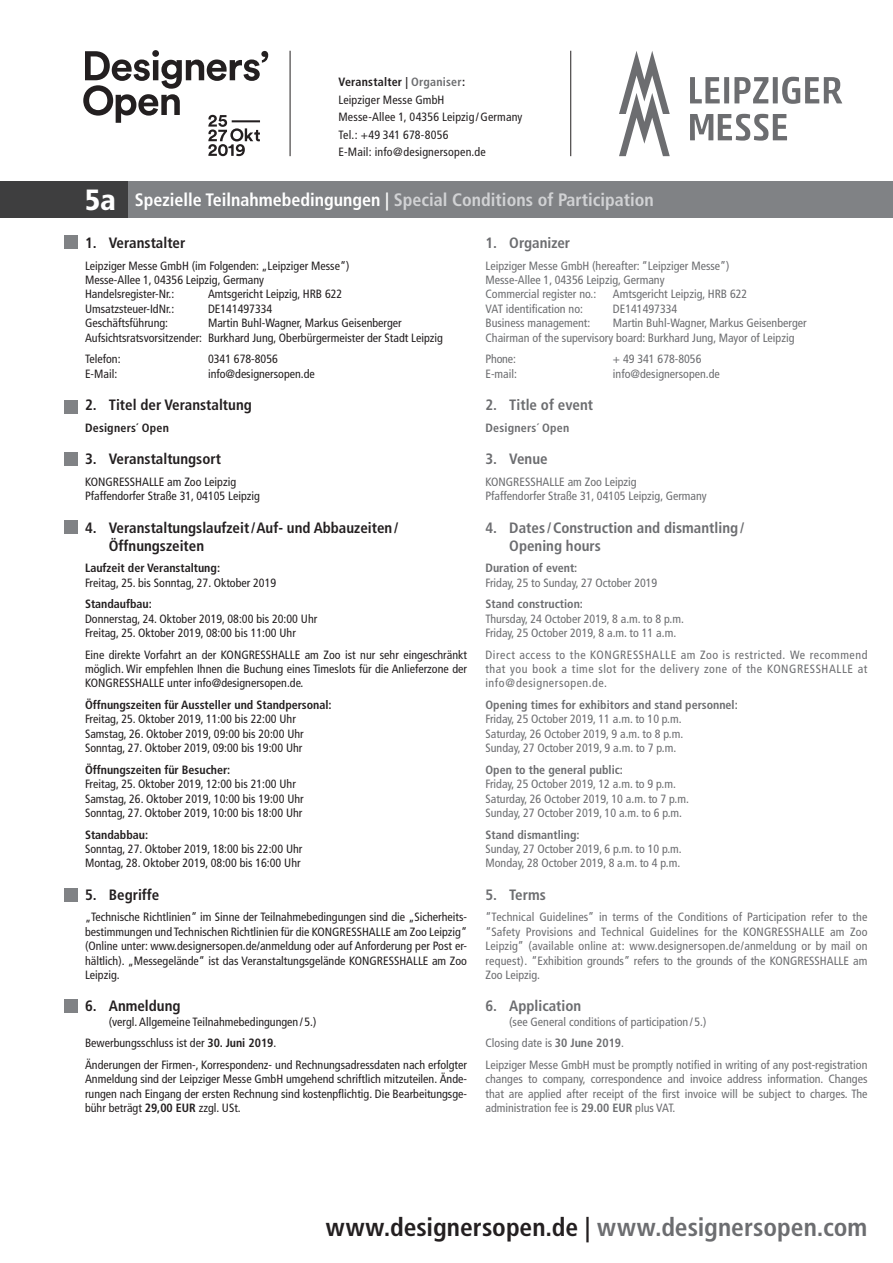
<style>
.page{position:relative;width:893px;height:1263px;background:#fff}
.page>*{position:absolute;margin:0;border:0;box-sizing:border-box;transform-origin:0 0}
.t1{font:700 condensed 25.5px "Frutiger";color:#231f20}
.t2{font:700 condensed 18px "Frutiger";color:#d1d2d4}
.t3{font:700 condensed 15px/18px "Frutiger";color:#231f20}
.t4{font:700 condensed 15px/18px "Frutiger";color:#6c6d70}
.t5{font:condensed 12px/14.4px "Frutiger";color:#231f20}
.t6{font:condensed 12px/14.4px "Frutiger";color:#6c6d70}
.t7{font:700 condensed 12px "Frutiger";color:#231f20}
.t8{font:700 condensed 12px "Frutiger";color:#6c6d70}
.s1{font-weight:700}
.s2{font-weight:700;color:#6c6d70}
.s3{font-weight:900;font-size:29.25px;color:#fff}
.s4{color:#fff}
.s5{color:#6c6d70}
</style>
<div class="page">
<div style="left:0;top:182px;width:893px;height:36px;background:#808285"></div>
<div style="left:0;top:182px;width:128px;height:36px;background:#3e3e3f"></div>
<div style="left:64px;top:235px;width:14px;height:14px;background:#808285"></div>
<div style="left:64px;top:452px;width:14px;height:14px;background:#808285"></div>
<div style="left:64px;top:400px;width:14px;height:13px;background:#808285"></div>
<div style="left:64px;top:520px;width:14px;height:14px;background:#808285"></div>
<div style="left:64px;top:999px;width:14px;height:14px;background:#808285"></div>
<div style="left:64px;top:888px;width:14px;height:13px;background:#808285"></div>
<hr style="left:570px;top:51px;width:1px;height:105px;background:#231f20">
<hr style="left:290px;top:51px;width:1px;height:105px;background:#231f20">
<svg style="left:690px;top:114px;width:97px;height:27px"></svg>
<svg style="left:690px;top:77px;width:152px;height:27px"></svg>
<svg style="left:619px;top:51px;width:51px;height:105px"></svg>
<svg style="left:83px;top:50px;width:185px;height:106px"></svg>
<p class="t5" style="left:338px;top:73px;width:186px;line-height:17.5px"><span class="s1">Veranstalter |</span> <span class="s2">Organiser</span><span class="s1">:<br></span>Leipziger Messe GmbH<br>Messe-Allee 1, 04356 Leipzig /Germany<br>Tel.: +49 341 678-8056<br>E-Mail: info@designersopen.de</p>
<h2 class="t2" style="left:85px;top:189px;width:570px"><span class="s3">5a</span> <span class="s4">Spezielle Teilnahmebedingungen |</span> Special Conditions of Participation</h2>
<p class="t3" style="left:85px;top:234px;width:102px">1. Veranstalter</p>
<p class="t5" style="left:85px;top:258px;width:266px">Leipziger Messe GmbH (im Folgenden: „Leipziger Messe“)<br>Messe-Allee 1, 04356 Leipzig, Germany<br>Handelsregister-Nr.:</p>
<p class="t4" style="left:485px;top:234px;width:86px">1. Organizer</p>
<p class="t6" style="left:485px;top:258px;width:246px">Leipziger Messe GmbH (hereafter: “Leipziger Messe”)<br>Messe-Allee 1, 04356 Leipzig, Germany<br>Commercial register no.:</p>
<p class="t5" style="left:208px;top:287px;width:136px">Amtsgericht Leipzig, HRB 622</p>
<p class="t6" style="left:613px;top:287px;width:136px">Amtsgericht Leipzig, HRB 622</p>
<p class="t5" style="left:85px;top:302px;width:91px">Umsatzsteuer-IdNr.:</p>
<p class="t5" style="left:208px;top:302px;width:66px">DE141497334</p>
<p class="t5" style="left:85px;top:316px;width:85px">Geschäftsführung:</p>
<p class="t5" style="left:85px;top:316px;width:359px;text-indent:123px">Martin Buhl-Wagner, Markus Geisenberger<br>Aufsichtsratsvorsitzender: Burkhard Jung, Oberbürgermeister der Stadt Leipzig</p>
<p class="t5" style="left:85px;top:352px;width:37px">Telefon:</p>
<p class="t5" style="left:208px;top:352px;width:71px">0341 678-8056</p>
<p class="t5" style="left:85px;top:366px;width:34px">E-Mail:</p>
<p class="t5" style="left:208px;top:366px;width:108px">info@designersopen.de</p>
<p class="t3" style="left:85px;top:396px;width:168px">2. Titel der Veranstaltung</p>
<p class="t7" style="left:85px;top:420px;width:85px">Designers´ Open</p>
<p class="t3" style="left:85px;top:450px;width:137px">3. Veranstaltungsort</p>
<p class="t5" style="left:85px;top:474px;width:176px">KONGRESSHALLE am Zoo Leipzig<br>Pfaffendorfer Straße 31, 04105 Leipzig</p>
<p class="t3" style="left:109px;top:518px;width:291px;text-indent:-24px">4. Veranstaltungslaufzeit/Auf- und Abbauzeiten/<br>Öffnungszeiten</p>
<p class="t7" style="left:85px;top:561px;width:137px">Laufzeit der Veranstaltung:</p>
<p class="t5" style="left:85px;top:575px;width:193px">Freitag, 25. bis Sonntag, 27. Oktober 2019</p>
<p class="t7" style="left:85px;top:597px;width:68px">Standaufbau:</p>
<p class="t5" style="left:85px;top:611px;width:234px">Donnerstag, 24. Oktober 2019, 08:00 bis 20:00 Uhr<br>Freitag, 25. Oktober 2019, 08:00 bis 11:00 Uhr</p>
<p class="t5" style="left:85px;top:647px;width:383px;text-align:justify">Eine direkte Vorfahrt an der KONGRESSHALLE am Zoo ist nur sehr eingeschränkt möglich. Wir empfehlen Ihnen die Buchung eines Timeslots für die Anlieferzone der KONGRESSHALLE unter info@designersopen.de.</p>
<p class="t7" style="left:85px;top:698px;width:248px">Öffnungszeiten für Aussteller und Standpersonal:</p>
<p class="t5" style="left:85px;top:712px;width:220px">Freitag, 25. Oktober 2019, 11:00 bis 22:00 Uhr<br>Samstag, 26. Oktober 2019, 09:00 bis 20:00 Uhr<br>Sonntag, 27. Oktober 2019, 09:00 bis 19:00 Uhr</p>
<p class="t7" style="left:85px;top:762px;width:147px">Öffnungszeiten für Besucher:</p>
<p class="t5" style="left:85px;top:777px;width:220px">Freitag, 25. Oktober 2019, 12:00 bis 21:00 Uhr<br>Samstag, 26. Oktober 2019, 10:00 bis 19:00 Uhr<br>Sonntag, 27. Oktober 2019, 10:00 bis 18:00 Uhr</p>
<p class="t7" style="left:85px;top:827px;width:65px">Standabbau:</p>
<p class="t5" style="left:85px;top:842px;width:219px">Sonntag, 27. Oktober 2019, 18:00 bis 22:00 Uhr<br>Montag, 28. Oktober 2019, 08:00 bis 16:00 Uhr</p>
<p class="t3" style="left:85px;top:885px;width:76px">5. Begriffe</p>
<p class="t5" style="left:85px;top:910px;width:383px;text-align:justify">„Technische Richtlinien“ im Sinne der Teilnahmebedingungen sind die „Sicherheits&shy;bestimmungen und Technischen Richtlinien für die KONGRESSHALLE am Zoo Leipzig“ (Online unter: www.designersopen.de/anmeldung oder auf Anforderung per Post er&shy;hältlich). „Messegelände“ ist das Veranstaltungsgelände KONGRESSHALLE am Zoo Leipzig.</p>
<p class="t3" style="left:85px;top:997px;width:97px">6. Anmeldung</p>
<p class="t5" style="left:85px;top:1011px;width:383px;line-height:21.6px;text-indent:24px">(vergl. Allgemeine Teilnahmebedingungen / 5.)<br>Bewerbungsschluss ist der <span class="s1">30. Juni 2019</span>.<br>Änderungen der Firmen-, Korrespondenz- und Rechnungsadressdaten nach erfolgter</p>
<p class="t5" style="left:85px;top:1072px;width:383px;text-align:justify">Anmeldung sind der Leipziger Messe GmbH umgehend schriftlich mitzuteilen. Ände&shy;rungen nach Eingang der ersten Rechnung sind kostenpflichtig. Die Bearbeitungsge&shy;bühr beträgt <span class="s1">29,00 EUR</span> zzgl. USt.</p>
<p class="t6" style="left:485px;top:302px;width:99px">VAT identification no:</p>
<p class="t6" style="left:613px;top:302px;width:66px">DE141497334</p>
<p class="t6" style="left:485px;top:316px;width:106px">Business management:</p>
<p class="t6" style="left:485px;top:316px;width:323px;text-indent:128px">Martin Buhl-Wagner, Markus Geisenberger<br>Chairman of the supervisory board: Burkhard Jung, Mayor of Leipzig</p>
<p class="t6" style="left:485px;top:352px;width:32px">Phone:</p>
<p class="t6" style="left:613px;top:352px;width:90px">+ 49 341 678-8056</p>
<p class="t6" style="left:485px;top:366px;width:33px">E-mail:</p>
<p class="t6" style="left:613px;top:366px;width:108px">info@designersopen.de</p>
<p class="t4" style="left:485px;top:396px;width:109px">2. Title of event</p>
<p class="t8" style="left:485px;top:420px;width:85px">Designers´ Open</p>
<p class="t4" style="left:485px;top:450px;width:64px">3. Venue</p>
<p class="t6" style="left:485px;top:474px;width:223px">KONGRESSHALLE am Zoo Leipzig<br>Pfaffendorfer Straße 31, 04105 Leipzig, Germany</p>
<p class="t4" style="left:509px;top:518px;width:236px;text-indent:-24px">4. Dates /Construction and dismantling/<br>Opening hours</p>
<p class="t8" style="left:485px;top:561px;width:93px">Duration of event:</p>
<p class="t6" style="left:485px;top:575px;width:173px">Friday, 25 to Sunday, 27 October 2019</p>
<p class="t8" style="left:485px;top:597px;width:99px">Stand construction:</p>
<p class="t6" style="left:485px;top:611px;width:200px">Thursday, 24 October 2019, 8 a.m. to 8 p.m.<br>Friday, 25 October 2019, 8 a.m. to 11 a.m.</p>
<p class="t6" style="left:485px;top:647px;width:383px;text-align:justify">Direct access to the KONGRESSHALLE am Zoo is restricted. We recommend that you book a time slot for the delivery zone of the KONGRESSHALLE at info@designersopen.de.</p>
<p class="t8" style="left:485px;top:698px;width:254px">Opening times for exhibitors and stand personnel:</p>
<p class="t6" style="left:485px;top:712px;width:199px">Friday, 25 October 2019, 11 a.m. to 10 p.m.<br>Saturday, 26 October 2019, 9 a.m. to 8 p.m.<br>Sunday, 27 October 2019, 9 a.m. to 7 p.m.</p>
<p class="t8" style="left:485px;top:762px;width:139px">Open to the general public:</p>
<p class="t6" style="left:485px;top:777px;width:205px">Friday, 25 October 2019, 12 a.m. to 9 p.m.<br>Saturday, 26 October 2019, 10 a.m. to 7 p.m.<br>Sunday, 27 October 2019, 10 a.m. to 6 p.m.</p>
<p class="t8" style="left:485px;top:827px;width:96px">Stand dismantling:</p>
<p class="t6" style="left:485px;top:842px;width:198px">Sunday, 27 October 2019, 6 p.m. to 10 p.m.<br>Monday, 28 October 2019, 8 a.m. to 4 p.m.</p>
<p class="t4" style="left:485px;top:885px;width:62px">5. Terms</p>
<p class="t6" style="left:485px;top:910px;width:384px;text-align:justify">“Technical Guidelines” in terms of the Conditions of Participation refer to the “Safety Provisions and Technical Guidelines for the KONGRESSHALLE am Zoo Leipzig” (available online at: www.designersopen.de/anmeldung or by mail on request). “Exhibition grounds” refers to the grounds of the KONGRESSHALLE am Zoo Leipzig.</p>
<p class="t4" style="left:485px;top:997px;width:97px">6. Application</p>
<p class="t6" style="left:485px;top:1011px;width:383px;line-height:21.6px;text-indent:24px">(see General conditions of participation / 5.)<br>Closing date is <span class="s1">30 June 2019</span>.<br>Leipziger Messe GmbH must be promptly notified in writing of any post-registration</p>
<p class="t6" style="left:485px;top:1072px;width:383px;text-align:justify">changes to company, correspondence and invoice address information. Changes that are applied after receipt of the first invoice will be subject to charges. The administration fee is <span class="s1">29.00 EUR</span> plus VAT.</p>
<h1 class="t1" style="left:326px;top:1212px;width:543px">www.designersopen.de | <span class="s5">www.designersopen.com</span></h1>
</div>
